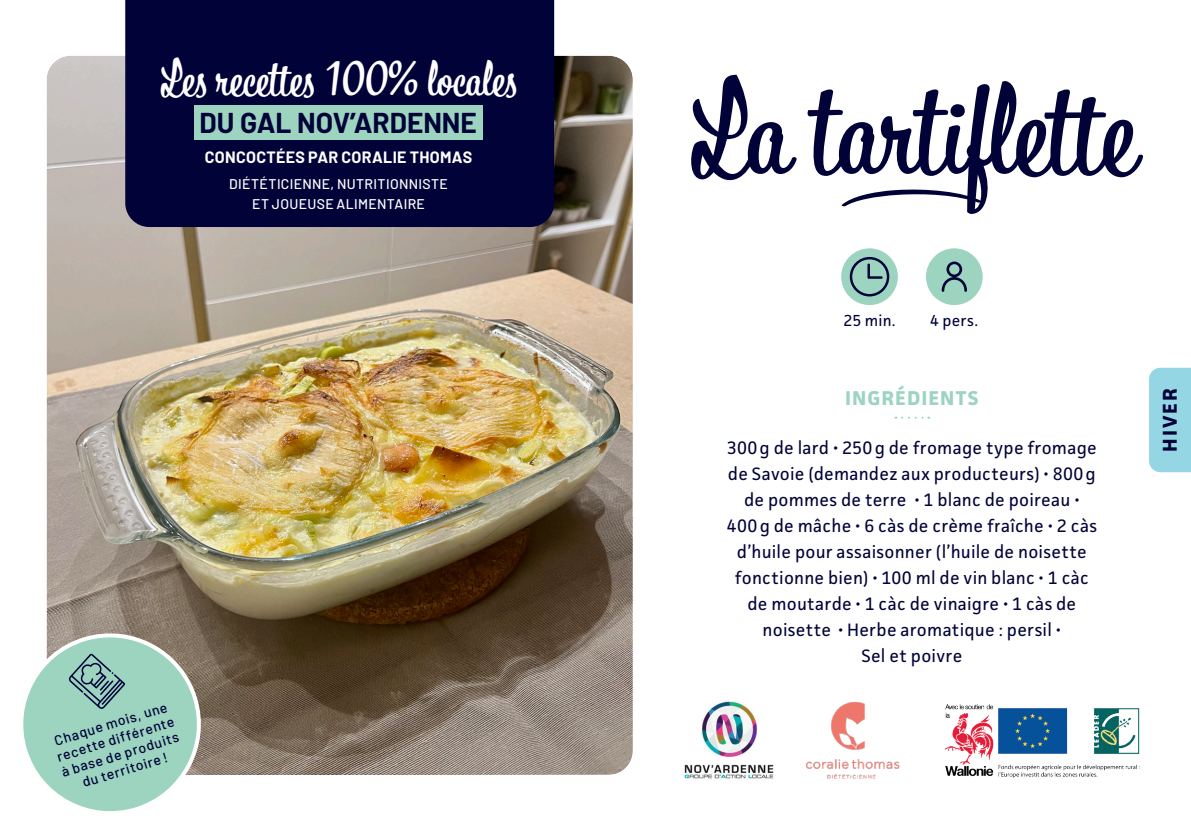
<style>
.page{position:relative;width:1191px;height:840px;background:#fff}
.page>*{position:absolute;margin:0;border:0;box-sizing:border-box;transform-origin:0 0}
.t1{font:124px "Bistro Script";color:#000238}
.t2{font:47.8px "Bistro Script";color:#fff}
.t3{font:700 28px "Barlow";color:#000238}
.t4{font:700 20px "Facit";letter-spacing:.055em;color:#9cd4c0}
.t5{font:700 20px "Facit";letter-spacing:.1em;color:#000238}
.t6{font:18px/26px "Facit";letter-spacing:.015em;color:#000238;text-align:center}
.t7{font:700 16px "Barlow";letter-spacing:.02em;color:#fff}
.t8{font:16px "Facit";letter-spacing:.015em;color:#000238}
.t9{font:500 14px/16px "Barlow";color:#000238;text-align:center}
.t10{font:500 14px/20px "Barlow";letter-spacing:.025em;color:#fff;text-align:center}
</style>
<div class="page">
<img style="left:46px;top:44px;width:587px;height:731px">
<svg style="left:841px;top:189px;width:141px;height:17px"></svg>
<svg style="left:902px;top:416px;width:27px;height:2px"></svg>
<img style="left:684px;top:701px;width:90px;height:78px">
<img style="left:805px;top:702px;width:95px;height:75px">
<img style="left:945px;top:704px;width:195px;height:72px">
<svg style="left:23px;top:624px;width:186px;height:188px"></svg>
<svg style="left:839px;top:246px;width:61px;height:61px"></svg>
<div style="left:837px;top:244px;width:65px;height:65px;border:4px solid #fff;border-radius:50%"></div>
<svg style="left:849px;top:257px;width:40px;height:39px"></svg>
<div style="left:924px;top:246px;width:60px;height:61px;background:#9cd4c0;border-radius:50%"></div>
<div style="left:922px;top:244px;width:64px;height:65px;border:4px solid #fff;border-radius:50%"></div>
<svg style="left:941px;top:261px;width:26px;height:31px"></svg>
<div style="left:1149px;top:367px;width:42px;height:105px;background:#95d6e5"></div>
<div style="left:125px;top:0;width:429px;height:227px;background:#000238"></div>
<div style="left:194px;top:106px;width:288px;height:34px;background:#9cd4c0"></div>
<p class="t2" style="left:160px;top:50px;width:358px">Les recettes 100% locales</p>
<p class="t3" style="left:199px;top:102px;width:279px">DU GAL NOV’ARDENNE</p>
<p class="t7" style="left:205px;top:145px;width:269px">CONCOCTÉES PAR CORALIE THOMAS</p>
<p class="t10" style="left:229px;top:172px;width:220px">DIÉTÉTICIENNE, NUTRITIONNISTE<br>ET JOUEUSE ALIMENTAIRE</p>
<p class="t9" style="left:50px;top:732px;width:123px;rotate:-17deg">Chaque mois, une recette différente à base de produits du territoire !</p>
<p class="t1" style="left:689px;top:53px;width:447px">La tartiflette</p>
<p class="t8" style="left:843px;top:310px;width:54px">25 min.</p>
<p class="t8" style="left:930px;top:310px;width:50px">4 pers.</p>
<p class="t4" style="left:845px;top:385px;width:135px">INGRÉDIENTS</p>
<p class="t6" style="left:726px;top:434px;width:372px">300g de lard • 250g de fromage type fromage de Savoie (demandez aux producteurs) • 800g de pommes de terre • 1 blanc de poireau • 400g de mâche • 6 càs de crème fraîche • 2 càs d’huile pour assaisonner (l’huile de noisette fonctionne bien) • 100 ml de vin blanc • 1 càc de moutarde • 1 càc de vinaigre • 1 càs de noisette • Herbe aromatique : persil •<br>Sel et poivre</p>
<p class="t5" style="left:1157px;top:451px;width:65px;rotate:-90deg">HIVER</p>
</div>
